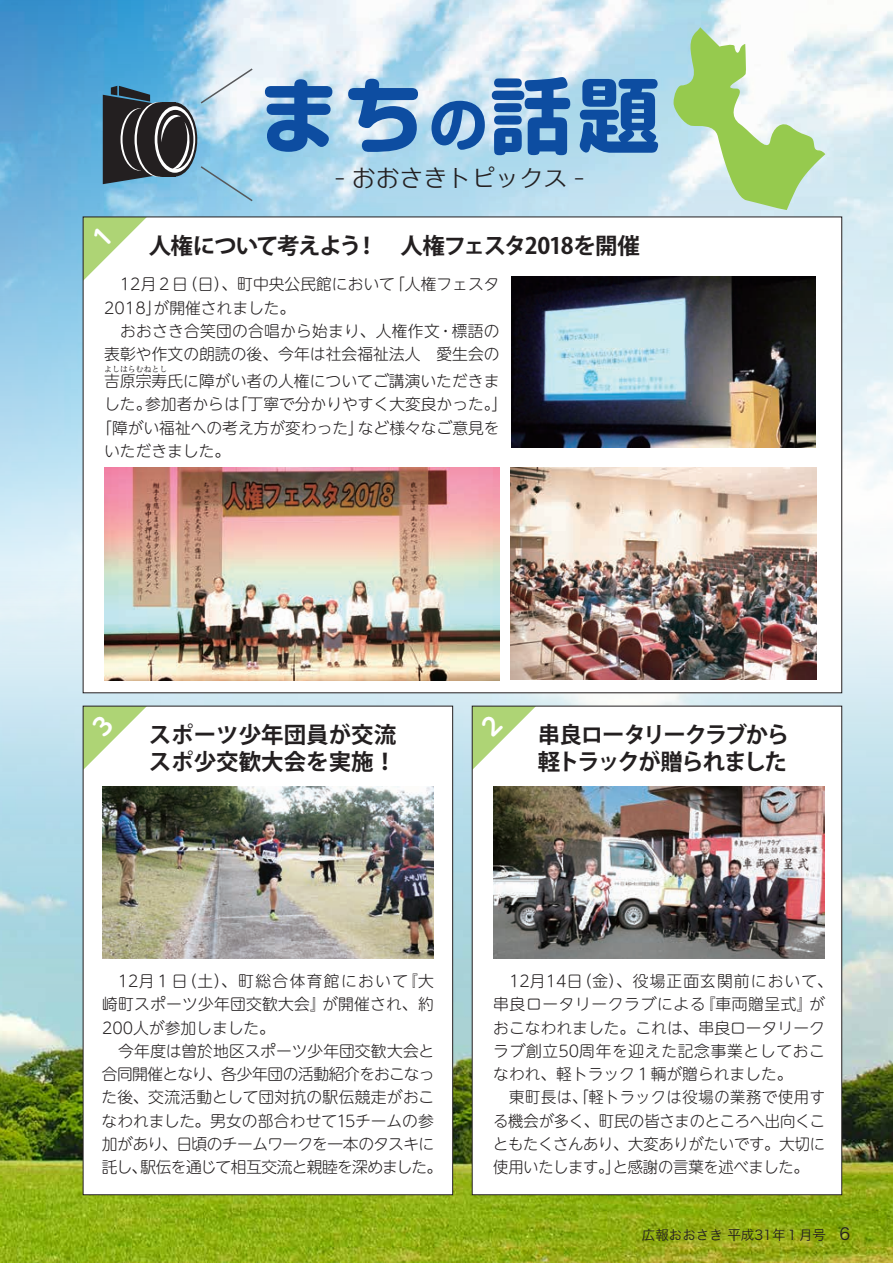
<style>
.page{position:relative;width:893px;height:1263px;background:#fff}
.page>*{position:absolute;margin:0;border:0;box-sizing:border-box;transform-origin:0 0}
.t1{font:700 82.5px "Soft Go Std";color:#0d4da1}
.t2{font:24px "UD Typos 58 Std";color:#231f20}
.t3{font:700 22.5px "Koz Go Pro";letter-spacing:-.045em;color:#231f20}
.t4{font:700 22.5px "Koz Go Pro";color:#231f20}
.t5{font:700 22.5px "Koz Go Pro";letter-spacing:-.065em;color:#231f20}
.t6{font:700 22.5px "Koz Go Pro";letter-spacing:-.075em;color:#231f20}
.t7{font:300 15.75px/23.2px "UD Shin M Go Pr 6";color:#231f20;text-align:justify}
.t8{font:300 15.75px/23.2px "UD Shin M Go Pr 6";letter-spacing:-.02em;color:#231f20}
.t9{font:300 15.75px/23.2px "UD Shin M Go Pr 6";letter-spacing:.04em;color:#231f20}
.t10{font:13.5px "Hira Kaku Pro W3";color:#231f20}
.t11{font:300 7.8px "UD Shin M Go Pr 6";color:#231f20}
.s1{font-size:58.8px}
.s2{font-size:16.5px}
</style>
<div class="page">
<img style="left:0;top:0;width:893px;height:572px">
<img style="left:0;top:572px;width:893px;height:691px">
<div style="left:83px;top:706px;width:370px;height:489px;background:#fff"></div>
<div style="left:472px;top:706px;width:370px;height:489px;background:#fff"></div>
<div style="left:83px;top:217px;width:759px;height:476px;background:#fff"></div>
<svg style="left:151px;top:102px;width:46px;height:75px"></svg>
<svg style="left:155px;top:106px;width:40px;height:67px"></svg>
<div style="left:157px;top:110px;width:36px;height:59px;background:#231f20;border-radius:50%"></div>
<svg style="left:103px;top:86px;width:87px;height:98px"></svg>
<svg style="left:199px;top:67px;width:55px;height:38px"></svg>
<svg style="left:199px;top:165px;width:55px;height:38px;background:#8fc7e3"></svg>
<img style="left:510px;top:468px;width:306px;height:211px">
<img style="left:104px;top:468px;width:396px;height:212px">
<img style="left:493px;top:787px;width:332px;height:172px">
<img style="left:102px;top:787px;width:332px;height:172px">
<img style="left:511px;top:276px;width:304px;height:171px">
<svg style="left:674px;top:27px;width:151px;height:183px"></svg>
<svg style="left:83px;top:706px;width:64px;height:64px"></svg>
<svg style="left:472px;top:706px;width:64px;height:64px"></svg>
<svg style="left:83px;top:217px;width:64px;height:64px"></svg>
<p class="t1" style="left:258px;top:57px;width:404px">まち<span class="s1">の</span>話題</p>
<p class="t2" style="left:334px;top:158px;width:253px">- おおさきトピックス -</p>
<p class="t3" style="left:149px;top:231px;width:493px">人権について考えよう！　人権フェスタ2018を開催</p>
<p class="t7" style="left:104px;top:272px;width:397px">　12月２日（日）、町中央公民館において「人権フェスタ<br>2018」が開催されました。</p>
<p class="t7" style="left:104px;top:318px;width:397px">　おおさき合笑団の合唱から始まり、人権作文・標語の表彰や作文の朗読の後、今年は社会福祉法人　愛生会の</p>
<p class="t7" style="left:104px;top:369px;width:397px">吉原宗寿氏に障がい者の人権についてご講演いただきま</p>
<p class="t11" style="left:104px;top:363px;width:65px">よしはらむねとし</p>
<p class="t7" style="left:104px;top:392px;width:405px">した。参加者からは「丁寧で分かりやすく大変良かった。」</p>
<p class="t7" style="left:96px;top:415px;width:405px">「障がい福祉への考え方が変わった」など様々なご意見を</p>
<p class="t7" style="left:104px;top:438px;width:127px">いただきました。</p>
<p class="t4" style="left:149px;top:720px;width:249px">スポーツ少年団員が交流</p>
<p class="t4" style="left:149px;top:747px;width:249px">スポ少交歓大会を実施！</p>
<p class="t5" style="left:538px;top:720px;width:253px">串良ロータリークラブから</p>
<p class="t6" style="left:538px;top:747px;width:251px">軽トラックが贈られました</p>
<p class="t7" style="left:102px;top:969px;width:333px">　12月１日（土）、町総合体育館において『大崎町スポーツ少年団交歓大会』が開催され、約200人が参加しました。</p>
<p class="t8" style="left:102px;top:1038px;width:342px">　今年度は曽於地区スポーツ少年団交歓大会と合同開催となり、各少年団の活動紹介をおこなった後、交流活動として団対抗の駅伝競走がおこなわれました。男女の部合わせて15チームの参加があり、日頃のチームワークを一本のタスキに託し、駅伝を通じて相互交流と親睦を深めました。</p>
<p class="t9" style="left:493px;top:969px;width:341px">　12月14日（金）、役場正面玄関前において、串良ロータリークラブによる『車両贈呈式』がおこなわれました。これは、串良ロータリークラブ創立50周年を迎えた記念事業としておこなわれ、軽トラック１輌が贈られました。</p>
<p class="t7" style="left:493px;top:1085px;width:334px">　東町長は、「軽トラックは役場の業務で使用する機会が多く、町民の皆さまのところへ出向くこともたくさんあり、大変ありがたいです。大切に使用いたします。」と感謝の言葉を述べました。</p>
<p class="t10" style="left:642px;top:1223px;width:210px">広報おおさき 平成31年１月号　<span class="s2">6</span></p>
</div>
